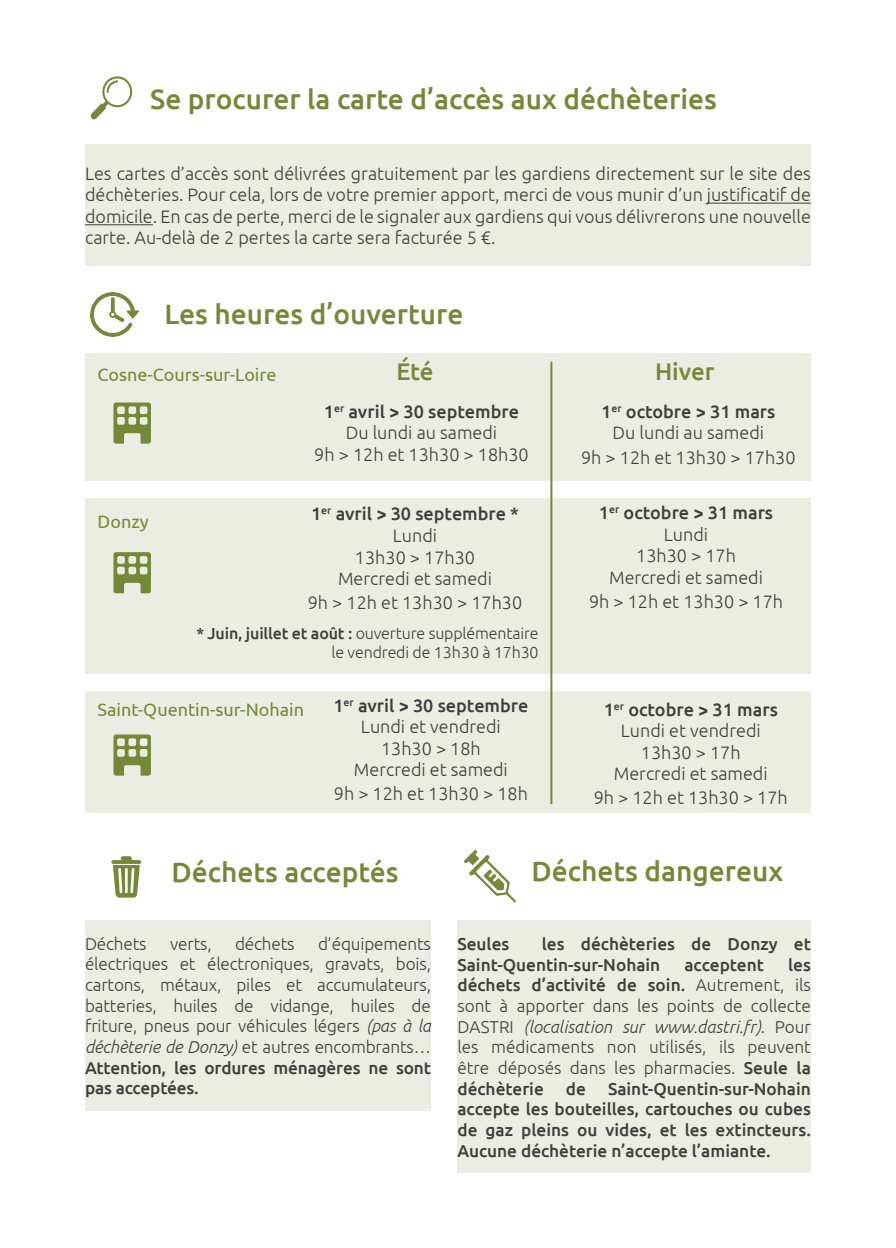
<style>
.page{position:relative;width:896px;height:1248px;background:#fff}
.page>*{position:absolute;margin:0;border:0;box-sizing:border-box;transform-origin:0 0}
.t1{font:500 28px "Ubuntu";color:#748937}
.t2{font:500 24px "Ubuntu";letter-spacing:-.005em;color:#748937}
.t3{font:300 18px/21.6px "Ubuntu";color:#3e3e3f;text-align:justify}
.t4{font:500 18px "Ubuntu";color:#3e3e3f}
.t5{font:18px "Ubuntu";color:#748937}
.t6{font:300 17.2px/20.6px "Ubuntu";letter-spacing:-.01em;color:#3e3e3f;text-align:justify}
.t7{font:500 17.2px/20.6px "Ubuntu";color:#3e3e3f}
.t8{font:300 16px "Ubuntu";letter-spacing:-.01em;color:#3e3e3f}
.s1{font-weight:500}
.s2{font-style:italic}
</style>
<div class="page">
<div style="left:85px;top:691px;width:726px;height:122px;background:#ecede2"></div>
<div style="left:85px;top:498px;width:726px;height:175px;background:#ecede2"></div>
<div style="left:85px;top:353px;width:726px;height:127px;background:#ecede2"></div>
<div style="left:85px;top:144px;width:726px;height:122px;background:#ecede2"></div>
<hr style="left:707px;top:203px;width:104px;height:1px;background:#3e3e3f">
<hr style="left:85px;top:224px;width:68px;height:1px;background:#3e3e3f">
<div style="left:85px;top:920px;width:346px;height:190px;background:#ecede2"></div>
<svg style="left:90px;top:76px;width:42px;height:43px"></svg>
<img style="left:91px;top:292px;width:48px;height:45px">
<hr style="left:550px;top:361px;width:2px;height:443px;background:#748937">
<svg style="left:113px;top:865px;width:27px;height:32px"></svg>
<hr style="left:111px;top:860px;width:30px;height:3px;background:#748937;border-radius:2px">
<svg style="left:121px;top:856px;width:11px;height:4px"></svg>
<img style="left:464px;top:850px;width:52px;height:53px">
<div style="left:457px;top:920px;width:354px;height:252px;background:#ecede2"></div>
<svg style="left:113px;top:402px;width:38px;height:41px"></svg>
<svg style="left:113px;top:552px;width:38px;height:41px"></svg>
<svg style="left:113px;top:734px;width:38px;height:41px"></svg>
<p class="t1" style="left:150px;top:81px;width:568px">Se procurer la carte d’accès aux déchèteries</p>
<p class="t3" style="left:85px;top:162px;width:727px">Les cartes d’accès sont délivrées gratuitement par les gardiens directement sur le site des déchèteries. Pour cela, lors de votre premier apport, merci de vous munir d’un justificatif de domicile. En cas de perte, merci de le signaler aux gardiens qui vous délivrerons une nouvelle carte. Au-delà de 2 pertes la carte sera facturée 5 €.</p>
<p class="t1" style="left:164px;top:296px;width:300px">Les heures d’ouverture</p>
<p class="t5" style="left:98px;top:363px;width:180px">Cosne-Cours-sur-Loire</p>
<p class="t5" style="left:98px;top:510px;width:53px">Donzy</p>
<p class="t2" style="left:396px;top:356px;width:39px">Été</p>
<p class="t2" style="left:655px;top:356px;width:61px">Hiver</p>
<p class="t4" style="left:324px;top:400px;width:197px">1<sup>er</sup> avril &gt; 30 septembre</p>
<p class="t3" style="left:346px;top:422px;width:153px">Du lundi au samedi</p>
<p class="t3" style="left:314px;top:443px;width:216px">9h &gt; 12h et 13h30 &gt; 18h30</p>
<p class="t4" style="left:311px;top:502px;width:209px">1<sup>er</sup> avril &gt; 30 septembre *</p>
<p class="t3" style="left:393px;top:524px;width:46px">Lundi</p>
<p class="t3" style="left:355px;top:546px;width:122px">13h30 &gt; 17h30</p>
<p class="t3" style="left:338px;top:567px;width:155px">Mercredi et samedi</p>
<p class="t3" style="left:308px;top:591px;width:216px">9h &gt; 12h et 13h30 &gt; 17h30</p>
<p class="t4" style="left:601px;top:400px;width:176px">1<sup>er</sup> octobre &gt; 31 mars</p>
<p class="t3" style="left:612px;top:422px;width:153px">Du lundi au samedi</p>
<p class="t3" style="left:581px;top:446px;width:216px">9h &gt; 12h et 13h30 &gt; 17h30</p>
<p class="t4" style="left:599px;top:501px;width:176px">1<sup>er</sup> octobre &gt; 31 mars</p>
<p class="t3" style="left:664px;top:523px;width:46px">Lundi</p>
<p class="t3" style="left:636px;top:544px;width:101px">13h30 &gt; 17h</p>
<p class="t3" style="left:609px;top:566px;width:155px">Mercredi et samedi</p>
<p class="t3" style="left:589px;top:590px;width:196px">9h &gt; 12h et 13h30 &gt; 17h</p>
<p class="t8" style="left:196px;top:623px;width:344px"><span class="s1">* Juin, juillet et août :</span> ouverture supplémentaire</p>
<p class="t8" style="left:332px;top:642px;width:208px">le vendredi de 13h30 à 17h30</p>
<p class="t5" style="left:98px;top:698px;width:208px">Saint-Quentin-sur-Nohain</p>
<p class="t4" style="left:333px;top:693px;width:197px">1<sup>er</sup> avril &gt; 30 septembre</p>
<p class="t3" style="left:361px;top:715px;width:141px">Lundi et vendredi</p>
<p class="t3" style="left:381px;top:737px;width:101px">13h30 &gt; 18h</p>
<p class="t3" style="left:354px;top:758px;width:155px">Mercredi et samedi</p>
<p class="t3" style="left:334px;top:782px;width:196px">9h &gt; 12h et 13h30 &gt; 18h</p>
<p class="t4" style="left:604px;top:697px;width:176px">1<sup>er</sup> octobre &gt; 31 mars</p>
<p class="t3" style="left:621px;top:719px;width:141px">Lundi et vendredi</p>
<p class="t3" style="left:641px;top:741px;width:101px">13h30 &gt; 17h</p>
<p class="t3" style="left:614px;top:762px;width:155px">Mercredi et samedi</p>
<p class="t3" style="left:594px;top:786px;width:196px">9h &gt; 12h et 13h30 &gt; 17h</p>
<p class="t1" style="left:171px;top:854px;width:229px">Déchets acceptés</p>
<p class="t1" style="left:531px;top:853px;width:253px">Déchets dangereux</p>
<p class="t6" style="left:85px;top:932px;width:347px;text-indent:233px">d’équipements électriques et électroniques, gravats, bois, cartons, métaux, piles et accumulateurs, batteries, huiles de vidange, huiles de friture, pneus pour véhicules légers <span class="s2">(pas à la déchèterie de Donzy)</span> et autres encombrants… <span class="s1">Attention, les ordures ménagères ne sont pas acceptées.</span></p>
<p class="t6" style="left:85px;top:932px;width:63px">Déchets</p>
<p class="t6" style="left:170px;top:932px;width:43px">verts,</p>
<p class="t6" style="left:235px;top:932px;width:61px">déchets</p>
<p class="t7" style="left:457px;top:932px;width:355px;text-indent:84px">les déchèteries de Donzy et<br>Saint-Quentin-sur-Nohain</p>
<p class="t7" style="left:457px;top:932px;width:53px">Seules</p>
<p class="t6" style="left:457px;top:953px;width:355px;text-indent:331px"><span class="s1">les déchets d’activité de soin.</span> Autrement, ils sont à apporter dans les points de collecte DASTRI <span class="s2">(localisation sur www.dastri.fr)</span>. Pour les médicaments non utilisés, ils peuvent être déposés dans les pharmacies. <span class="s1">Seule la déchèterie</span></p>
<p class="t7" style="left:684px;top:953px;width:81px">acceptent</p>
<p class="t7" style="left:457px;top:1077px;width:355px;text-align:justify;text-indent:151px">Saint-Quentin-sur-Nohain accepte les bouteilles, cartouches ou cubes de gaz pleins ou vides, et les extincteurs.<br>Aucune déchèterie n’accepte l’amiante.</p>
<p class="t7" style="left:566px;top:1077px;width:22px">de</p>
</div>
